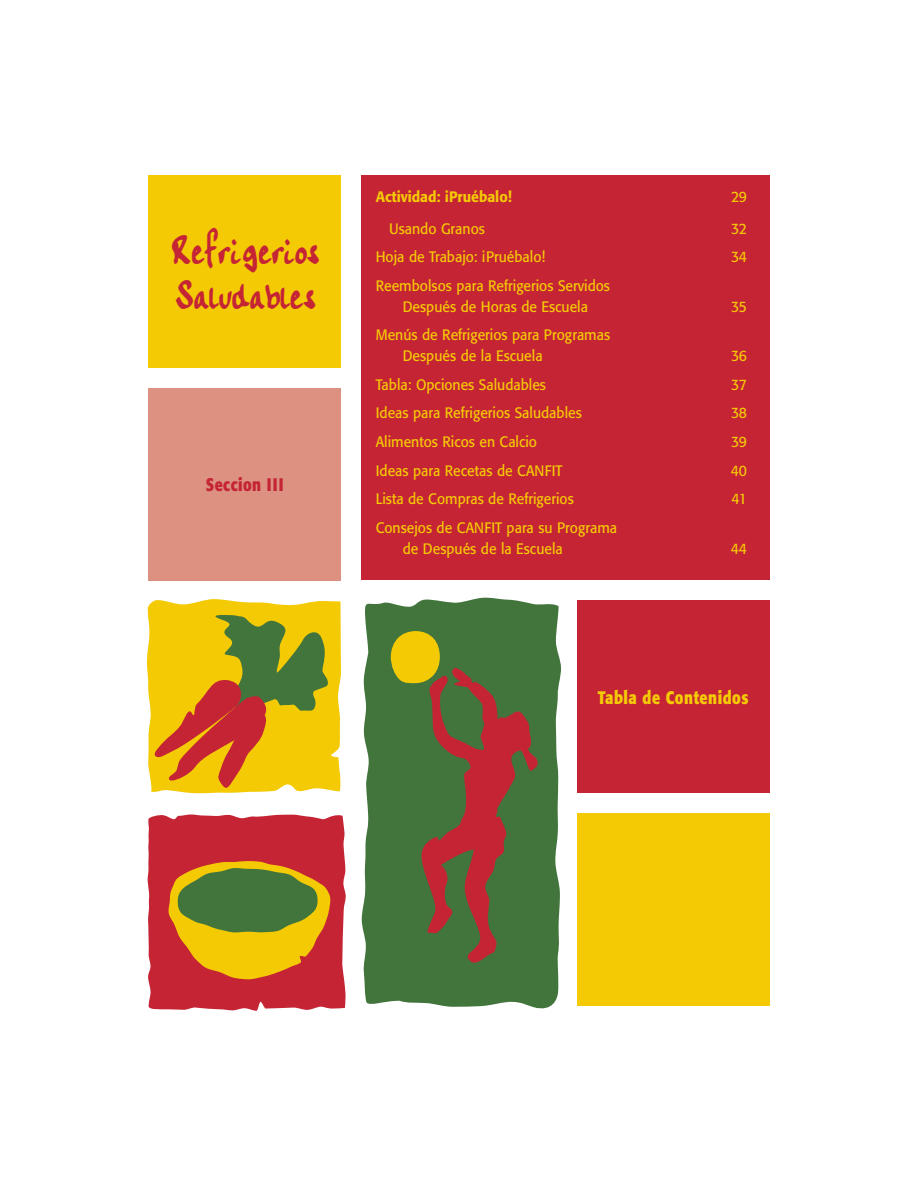
<style>
.page{position:relative;width:918px;height:1188px;background:#fff}
.page>*{position:absolute;margin:0;border:0;box-sizing:border-box;transform-origin:0 0}
.t1{font:45px/45px "Handwriting Plain";letter-spacing:.035em;color:#c52435;scale:.8 1}
.t2{font:700 18px "Formata";letter-spacing:.035em;color:#f4ca05;scale:.8 1}
.t3{font:700 18px "Formata";letter-spacing:.035em;color:#c52435;scale:.8 1}
.t4{font:15px/21px "Formata";color:#f4ca05;scale:.93 1}
.t5{font:500 15px "Formata";color:#f4ca05;scale:.93 1}
</style>
<div class="page">
<div style="left:361px;top:176px;width:409px;height:404px;background:#c52435"></div>
<div style="left:577px;top:601px;width:193px;height:192px;background:#c52435"></div>
<svg style="left:362px;top:598px;width:199px;height:411px;background:#5b8857"></svg>
<svg style="left:391px;top:631px;width:148px;height:335px;background:#686437"></svg>
<svg style="left:147px;top:599px;width:194px;height:195px;background:#cfa421"></svg>
<svg style="left:147px;top:814px;width:199px;height:197px;background:#b95c35"></svg>
<div style="left:148px;top:388px;width:193px;height:192px;background:#dd9180"></div>
<div style="left:577px;top:813px;width:193px;height:193px;background:#f4ca05"></div>
<div style="left:148px;top:176px;width:193px;height:192px;background:#f4ca05"></div>
<h1 class="t1" style="left:171px;top:230px;width:187px">Refrigerios<br>Saludables</h1>
<p class="t3" style="left:206px;top:474px;width:99px">Seccion III</p>
<p class="t5" style="left:376px;top:188px;width:148px">Actividad: ¡Pruébalo!</p>
<p class="t4" style="left:731px;top:186px;width:19px">29</p>
<p class="t4" style="left:389px;top:218px;width:104px">Usando Granos</p>
<p class="t4" style="left:731px;top:218px;width:19px">32</p>
<p class="t4" style="left:376px;top:246px;width:184px">Hoja de Trabajo: ¡Pruébalo!</p>
<p class="t4" style="left:731px;top:246px;width:19px">34</p>
<p class="t4" style="left:376px;top:275px;width:253px;text-align:center">Reembolsos para Refrigerios Servidos<br>Después de Horas de Escuela</p>
<p class="t4" style="left:731px;top:296px;width:19px">35</p>
<p class="t4" style="left:403px;top:324px;width:224px;text-indent:-27px">Menús de Refrigerios para Programas<br>Después de la Escuela</p>
<p class="t4" style="left:731px;top:345px;width:19px">36</p>
<p class="t4" style="left:376px;top:374px;width:185px">Tabla: Opciones Saludables</p>
<p class="t4" style="left:731px;top:374px;width:19px">37</p>
<p class="t4" style="left:376px;top:403px;width:223px">Ideas para Refrigerios Saludables</p>
<p class="t4" style="left:731px;top:403px;width:19px">38</p>
<p class="t4" style="left:376px;top:431px;width:175px">Alimentos Ricos en Calcio</p>
<p class="t4" style="left:731px;top:431px;width:19px">39</p>
<p class="t4" style="left:376px;top:460px;width:202px">Ideas para Recetas de CANFIT</p>
<p class="t4" style="left:731px;top:460px;width:19px">40</p>
<p class="t4" style="left:376px;top:488px;width:214px">Lista de Compras de Refrigerios</p>
<p class="t4" style="left:731px;top:488px;width:18px">41</p>
<p class="t4" style="left:403px;top:517px;width:232px;text-indent:-27px">Consejos de CANFIT para su Programa de Después de la Escuela</p>
<p class="t4" style="left:731px;top:538px;width:19px">44</p>
<p class="t2" style="left:598px;top:686px;width:190px">Tabla de Contenidos</p>
</div>
